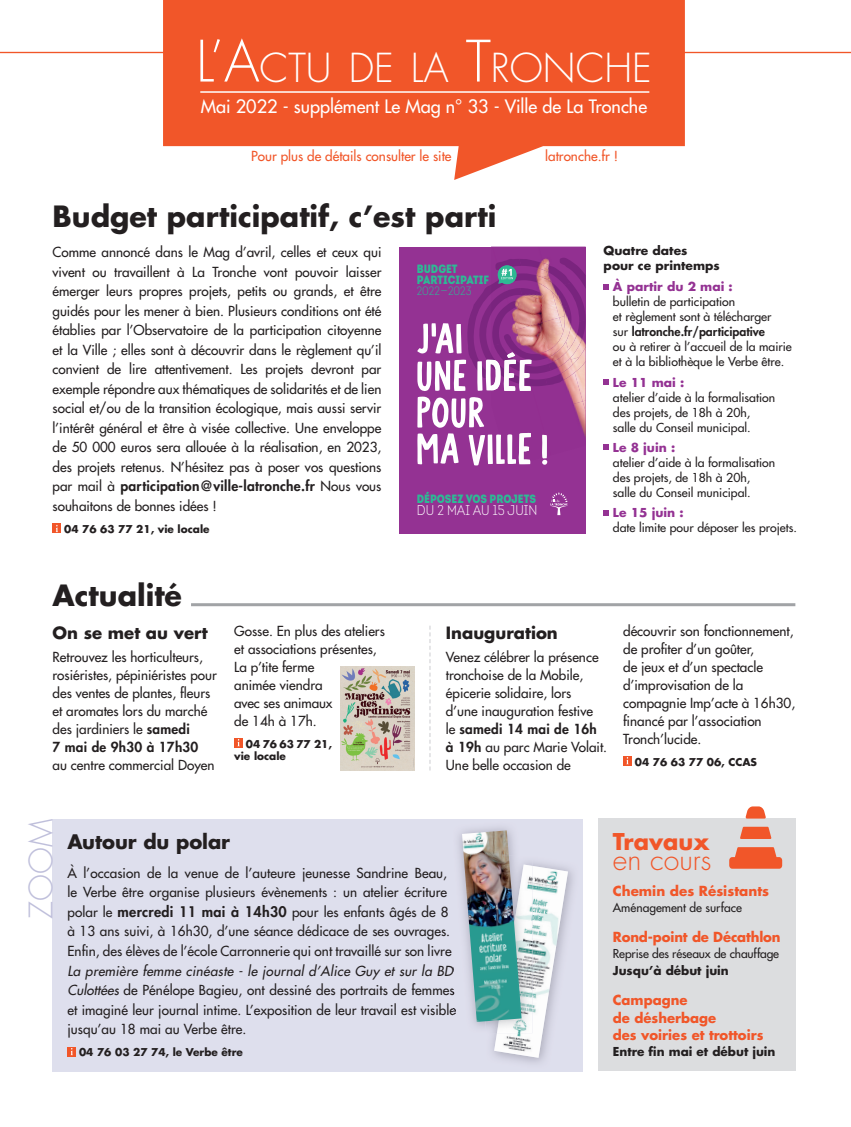
<style>
.page{position:relative;width:851px;height:1127px;background:#fff}
.page>*{position:absolute;margin:0;border:0;box-sizing:border-box;transform-origin:0 0}
.t1{font:300 38.85px "Futura";color:#fff}
.t2{font:300 31.5px "Futura";color:#bfbfdb}
.t3{font:700 28.5px "Futura";color:#231f20}
.t4{font:300 28.5px "Futura";color:#f15629}
.t5{font:700 22.5px "Futura";color:#f15629}
.t6{font:700 19.5px "Futura";letter-spacing:-.005em;color:#231f20}
.t7{font:18px "Futura";color:#fff}
.t8{font:700 16.5px "Futura";color:#231f20}
.t9{font:14.1px "Intro Cond Light Free";color:#fff}
.t10{font:800 13.8px "Futura";letter-spacing:.02em;color:#231f20}
.t11{font:13.5px/18px "Futura";color:#231f20}
.t12{font:700 13.5px/18px "Futura";color:#f15629}
.t13{font:13.5px "Futura";color:#f15629}
.t14{font:12px/15px "Futura";color:#231f20}
.t15{font:700 12px/15px "Futura";color:#231f20}
.t16{font:700 12px "Futura";color:#943293}
.t17{font:12px/10.9px "Intro Cond Black Free";color:#2dba95}
.t18{font:12px "Intro Cond Light Free";color:#2dba95}
.t19{font:700 10.5px/12.6px "Futura";color:#231f20}
.s1{font-size:55.5px}
.s2{font-weight:400;font-size:13.5px}
.s3{font-weight:800}
.s4{font-weight:800;font-size:14.25px}
.s5{font-style:italic}
</style>
<div class="page">
<div style="left:399px;top:246px;width:186px;height:287px;background:#943293"></div>
<div style="left:53px;top:818px;width:530px;height:253px;background:#dedfed"></div>
<div style="left:598px;top:818px;width:197px;height:253px;background:#dcdddf"></div>
<hr style="left:0;top:52px;width:851px;height:1px;background:#f15629">
<div style="left:53px;top:523px;width:8px;height:10px;background:#f15629"></div>
<svg style="left:56px;top:525px;width:2px;height:7px"></svg>
<div style="left:67px;top:1046px;width:8px;height:10px;background:#f15629"></div>
<svg style="left:71px;top:1048px;width:2px;height:6px"></svg>
<svg style="left:729px;top:847px;width:53px;height:21px"></svg>
<svg style="left:745px;top:806px;width:20px;height:12px"></svg>
<svg style="left:740px;top:826px;width:31px;height:12px"></svg>
<svg style="left:163px;top:0;width:522px;height:180px;fill:#f15629"></svg>
<hr style="left:200px;top:91px;width:449px;height:2px;background:#fff">
<svg style="left:429px;top:626px;width:1px;height:144px"></svg>
<hr style="left:191px;top:603px;width:604px;height:3px;background:#a1a3a6">
<svg style="left:603px;top:284px;width:5px;height:6px"></svg>
<svg style="left:603px;top:379px;width:5px;height:6px"></svg>
<svg style="left:603px;top:444px;width:5px;height:6px"></svg>
<svg style="left:603px;top:510px;width:5px;height:5px"></svg>
<div style="left:234px;top:737px;width:8px;height:10px;background:#f15629"></div>
<svg style="left:237px;top:739px;width:3px;height:7px"></svg>
<svg style="left:623px;top:756px;width:8px;height:9px"></svg>
<svg style="left:626px;top:756px;width:2px;height:8px"></svg>
<svg style="left:542px;top:460px;width:5px;height:4px"></svg>
<img style="left:492px;top:862px;width:81px;height:201px">
<img style="left:494px;top:865px;width:74px;height:192px">
<img style="left:454px;top:827px;width:54px;height:200px">
<img style="left:453px;top:1002px;width:3px;height:15px">
<img style="left:497px;top:864px;width:35px;height:168px">
<img style="left:462px;top:830px;width:59px;height:191px">
<img style="left:341px;top:666px;width:73px;height:104px">
<img style="left:493px;top:246px;width:46px;height:1px">
<img style="left:539px;top:246px;width:46px;height:13px">
<img style="left:566px;top:385px;width:5px;height:12px">
<img style="left:571px;top:385px;width:14px;height:16px">
<img style="left:542px;top:457px;width:5px;height:3px">
<img style="left:573px;top:401px;width:12px;height:35px">
<svg style="left:582px;top:400px;width:3px;height:12px"></svg>
<img style="left:495px;top:259px;width:24px;height:10px">
<img style="left:519px;top:259px;width:40px;height:14px">
<img style="left:568px;top:289px;width:17px;height:31px">
<img style="left:571px;top:320px;width:14px;height:27px">
<img style="left:531px;top:273px;width:37px;height:32px">
<img style="left:531px;top:305px;width:40px;height:48px">
<img style="left:559px;top:258px;width:26px;height:31px">
<img style="left:531px;top:288px;width:12px;height:11px">
<img style="left:531px;top:353px;width:15px;height:33px">
<img style="left:545px;top:347px;width:40px;height:38px">
<img style="left:497px;top:265px;width:19px;height:4px">
<img style="left:542px;top:434px;width:5px;height:23px">
<svg style="left:417px;top:269px;width:114px;height:196px"></svg>
<svg style="left:550px;top:492px;width:17px;height:23px"></svg>
<h1 class="t1" style="left:196px;top:42px;width:457px"><span class="s1">L’A</span>CTU DE LA <span class="s1">T</span>RONCHE</h1>
<h3 class="t7" style="left:201px;top:95px;width:448px">Mai 2022 - supplément Le Mag n° 33 - Ville de La Tronche</h3>
<p class="t13" style="left:251px;top:147px;width:202px">Pour plus de détails consulter le site</p>
<p class="t13" style="left:545px;top:147px;width:75px">latronche.fr !</p>
<h3 class="t3" style="left:53px;top:197px;width:445px">Budget participatif, c’est parti</h3>
<p class="t11" style="left:53px;top:242px;width:330px;line-height:19.5px;text-align:justify">Comme annoncé dans le Mag d’avril, celles et ceux qui vivent ou travaillent à La Tronche vont pouvoir laisser émerger leurs propres projets, petits ou grands, et être guidés pour les mener à bien. Plusieurs conditions ont été établies par l’Observatoire de la participation citoyenne et la Ville ; elles sont à découvrir dans le règlement qu’il convient de lire attentivement. Les projets devront par exemple répondre aux thématiques de solidarités et de lien social et/ou de la transition écologique, mais aussi servir l’intérêt général et être à visée collective. Une enveloppe de 50 000 euros sera allouée à la réalisation, en 2023, des projets retenus. N’hésitez pas à poser vos questions</p>
<p class="t10" style="left:53px;top:477px;width:330px"><span class="s2">par mail à</span> participation@ville-latronche.fr <span class="s2">Nous vous</span></p>
<p class="t11" style="left:53px;top:497px;width:166px">souhaitons de bonnes idées !</p>
<p class="t19" style="left:64px;top:522px;width:147px">04 76 63 77 21, vie locale</p>
<p class="t17" style="left:417px;top:263px;width:74px">BUDGET<br>PARTICIPATIF</p>
<p class="t18" style="left:417px;top:283px;width:56px">2022−2023</p>
<p class="t17" style="left:417px;top:493px;width:121px">DÉPOSEZ VOS PROJETS</p>
<p class="t9" style="left:417px;top:501px;width:122px">DU 2 MAI AU 15 JUIN</p>
<h3 class="t3" style="left:53px;top:575px;width:131px">Actualité</h3>
<p class="t15" style="left:603px;top:242px;width:118px">Quatre dates pour ce printemps</p>
<p class="t16" style="left:613px;top:278px;width:121px">À partir du 2 mai :</p>
<p class="t14" style="left:613px;top:294px;width:180px">bulletin de participation<br>et règlement sont à télécharger<br>sur <span class="s3">latronche.fr/participative<br></span>ou à retirer à l’accueil de la mairie et à la bibliothèque le Verbe être.</p>
<p class="t16" style="left:613px;top:373px;width:73px">Le 11 mai :</p>
<p class="t14" style="left:613px;top:389px;width:164px">atelier d’aide à la formalisation des projets, de 18h à 20h, salle du Conseil municipal.</p>
<p class="t16" style="left:613px;top:439px;width:64px">Le 8 juin :</p>
<p class="t14" style="left:613px;top:454px;width:164px">atelier d’aide à la formalisation des projets, de 18h à 20h, salle du Conseil municipal.</p>
<p class="t16" style="left:613px;top:504px;width:72px">Le 15 juin :</p>
<p class="t14" style="left:613px;top:519px;width:185px">date limite pour déposer les projets.</p>
<p class="t8" style="left:53px;top:621px;width:157px">On se met au vert</p>
<p class="t11" style="left:53px;top:648px;width:166px">Retrouvez les horticulteurs, rosiéristes, pépiniéristes pour des ventes de plantes, fleurs et aromates lors du marché des jardiniers le <span class="s3">samedi<br>7 mai de 9h30 à 17h30</span></p>
<p class="t11" style="left:53px;top:756px;width:163px">au centre commercial Doyen</p>
<p class="t11" style="left:234px;top:622px;width:152px">Gosse. En plus des ateliers et associations présentes,<br>La p’tite ferme<br>animée viendra<br>avec ses animaux<br>de 14h à 17h.</p>
<p class="t19" style="left:234px;top:736px;width:99px;text-indent:12px">04 76 63 77 21, vie locale</p>
<p class="t8" style="left:446px;top:621px;width:113px">Inauguration</p>
<p class="t11" style="left:446px;top:648px;width:163px">Venez célébrer la présence tronchoise de la Mobile, épicerie solidaire, lors<br>d’une inauguration festive<br>le <span class="s3">samedi 14 mai de 16h à 19h</span> au parc Marie Volait.<br>Une belle occasion de</p>
<p class="t11" style="left:623px;top:622px;width:174px">découvrir son fonctionnement, de profiter d’un goûter,<br>de jeux et d’un spectacle d’improvisation de la compagnie Imp’acte à 16h30, financé par l’association<br>Tronch’lucide.</p>
<p class="t19" style="left:634px;top:754px;width:124px">04 76 63 77 06, CCAS</p>
<h2 class="t2" style="left:21px;top:918px;width:101px;rotate:-90deg">ZOOM</h2>
<h3 class="t6" style="left:67px;top:828px;width:164px">Autour du polar</h3>
<p class="t11" style="left:67px;top:862px;width:386px;line-height:19.5px">À l’occasion de la venue de l’auteure jeunesse Sandrine Beau, le Verbe être organise plusieurs évènements : un atelier écriture polar le <span class="s4">mercredi 11 mai à 14h30</span> pour les enfants âgés de 8 à 13 ans suivi, à 16h30, d’une séance dédicace de ses ouvrages.<br>Enfin, des élèves de l’école Carronnerie qui ont travaillé sur son livre</p>
<p class="t11" style="left:67px;top:960px;width:390px;line-height:19.5px"><span class="s5">La première femme cinéaste - le journal d’Alice Guy et sur la BD Culottées</span> de Pénélope Bagieu, ont dessiné des portraits de femmes et imaginé leur journal intime. L’exposition de leur travail est visible jusqu’au 18 mai au Verbe être.</p>
<p class="t19" style="left:79px;top:1045px;width:165px">04 76 03 27 74, le Verbe être</p>
<h3 class="t5" style="left:613px;top:826px;width:98px">Travaux</h3>
<h3 class="t4" style="left:613px;top:841px;width:100px">en cours</h3>
<p class="t12" style="left:613px;top:881px;width:158px">Chemin des Résistants</p>
<p class="t14" style="left:613px;top:900px;width:130px">Aménagement de surface</p>
<p class="t12" style="left:613px;top:926px;width:169px">Rond-point de Décathlon</p>
<p class="t14" style="left:613px;top:945px;width:168px">Reprise des réseaux de chauffage</p>
<p class="t15" style="left:613px;top:962px;width:117px">Jusqu’à début juin</p>
<p class="t12" style="left:613px;top:990px;width:105px">Campagne<br>de désherbage</p>
<p class="t12" style="left:613px;top:1025px;width:152px">des voiries et trottoirs</p>
<p class="t15" style="left:613px;top:1043px;width:164px">Entre fin mai et début juin</p>
</div>
